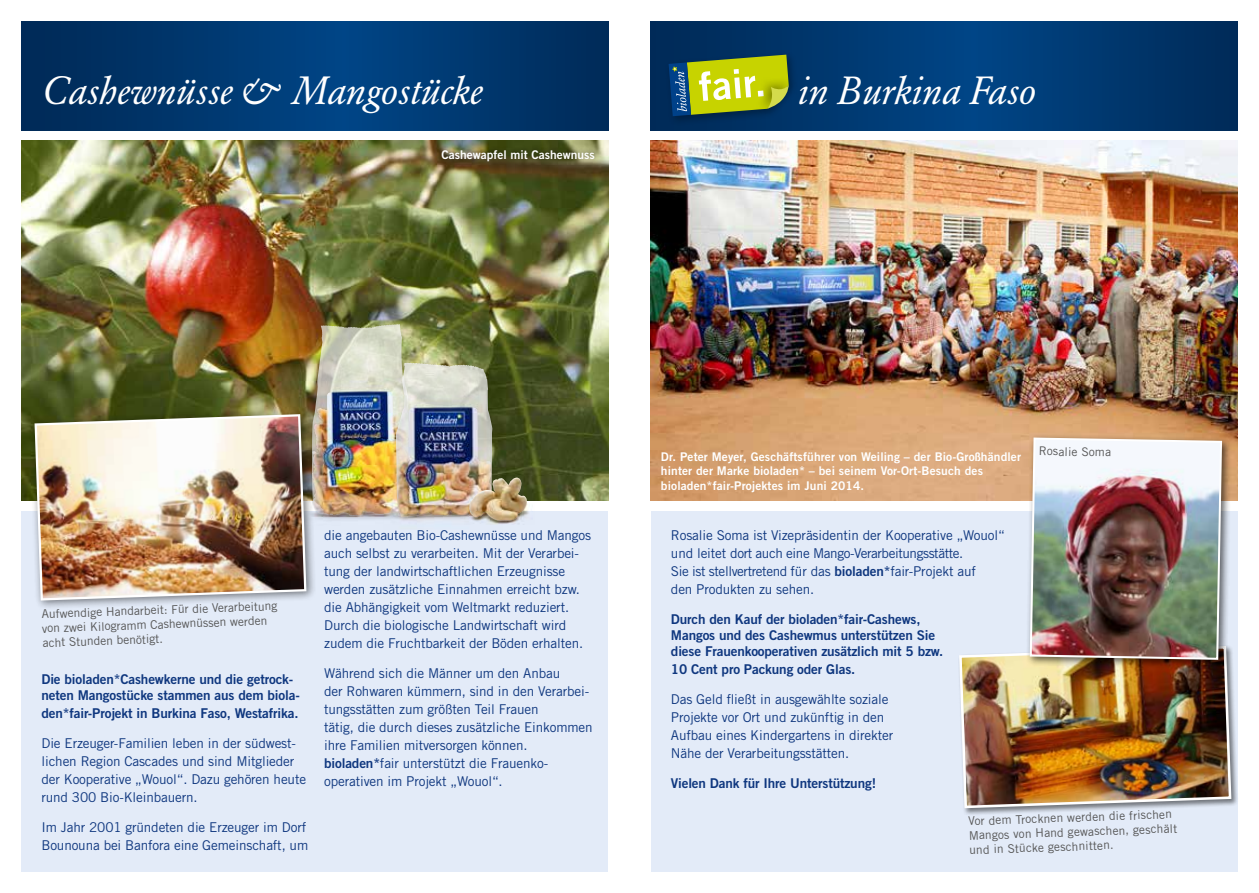
<style>
.page{position:relative;width:1259px;height:893px;background:#fff}
.page>*{position:absolute;margin:0;border:0;box-sizing:border-box;transform-origin:0 0}
.t1{font:italic 39px "Garamond BQ";color:#fff}
.t2{font:13.5px/18px "Trade Gothic";letter-spacing:-.01em;color:#0f377f}
.t3{font:13.5px/16.2px "Trade Gothic Bold Two";letter-spacing:-.01em;color:#0f377f}
.t4{font:12px/14.4px "Trade Gothic";color:#565656}
.t5{font:12px/14.4px "Trade Gothic Bold Two";letter-spacing:.01em;color:#fff}
.s1{font-family:"Trade Gothic Bold Two"}
</style>
<div class="page">
<div style="left:21px;top:511px;width:587px;height:361px;background:#e3ebf8"></div>
<svg style="left:21px;top:21px;width:587px;height:109px;background:#00376e"></svg>
<div style="left:651px;top:511px;width:586px;height:361px;background:#e3ebf8"></div>
<img style="left:21px;top:141px;width:587px;height:360px">
<svg style="left:651px;top:21px;width:586px;height:109px;background:#003870"></svg>
<img style="left:651px;top:141px;width:586px;height:360px">
<div style="left:958px;top:645px;width:280px;height:170px;background:#000;opacity:.5"></div>
<svg style="left:958px;top:645px;width:274px;height:165px"></svg>
<img style="left:960px;top:436px;width:270px;height:371px">
<div style="left:29px;top:409px;width:287px;height:201px;background:#000;opacity:.5"></div>
<img style="left:33px;top:413px;width:275px;height:189px">
<div style="left:665px;top:51px;width:133px;height:75px;background:#000;opacity:.3"></div>
<div style="left:756px;top:76px;width:37px;height:39px;background:#000;opacity:.4"></div>
<svg style="left:668px;top:55px;width:121px;height:61px;background:#91a73d"></svg>
<div style="left:437px;top:145px;width:162px;height:20px;background:#000;opacity:.5"></div>
<img style="left:298px;top:310px;width:125px;height:219px">
<img style="left:314px;top:392px;width:46px;height:45px">
<img style="left:384px;top:363px;width:119px;height:166px">
<img style="left:397px;top:407px;width:95px;height:109px">
<img style="left:469px;top:478px;width:58px;height:26px">
<img style="left:464px;top:504px;width:65px;height:21px">
<h1 class="t1" style="left:41px;top:68px;width:443px">Cashewnüsse &amp; Mangostücke</h1>
<p class="t5" style="left:441px;top:147px;width:155px">Cashewapfel mit Cashewnuss</p>
<h1 class="t1" style="left:798px;top:68px;width:240px">in Burkina Faso</h1>
<p class="t4" style="left:41px;top:607px;width:237px;rotate:-2deg">Aufwendige Handarbeit: Für die Verarbeitung von zwei Kilogramm Cashewnüssen werden acht Stunden benötigt.</p>
<p class="t3" style="left:41px;top:671px;width:260px">Die bioladen*Cashewkerne und die getrock&shy;neten Mangostücke stammen aus dem biola-</p>
<p class="t3" style="left:41px;top:705px;width:259px">den*fair-Projekt in Burkina Faso, Westafrika.</p>
<p class="t2" style="left:41px;top:734px;width:266px">Die Erzeuger-Familien leben in der südwest&shy;lichen Region Cascades und sind Mitglieder der Kooperative „Wouol“. Dazu gehören heute rund 300 Bio-Kleinbauern.</p>
<p class="t2" style="left:41px;top:818px;width:268px">Im Jahr 2001 gründeten die Erzeuger im Dorf<br>Bounouna bei Banfora eine Gemeinschaft, um</p>
<p class="t2" style="left:324px;top:526px;width:268px">die angebauten Bio-Cashewnüsse und Mangos auch selbst zu verarbeiten. Mit der Verarbei&shy;tung der landwirtschaftlichen Erzeugnisse werden zusätzliche Einnahmen erreicht bzw. die Abhängigkeit vom Weltmarkt reduziert.<br>Durch die biologische Landwirtschaft wird zudem die Fruchtbarkeit der Böden erhalten.</p>
<p class="t2" style="left:324px;top:664px;width:270px">Während sich die Männer um den Anbau<br>der Rohwaren kümmern, sind in den Verarbei&shy;tungsstätten zum größten Teil Frauen<br>tätig, die durch dieses zusätzliche Einkommen ihre Familien mitversorgen können. <span class="s1">bioladen*</span>fair unterstützt die Frauenko&shy;operativen im Projekt „Wouol“.</p>
<p class="t5" style="left:661px;top:449px;width:361px">Dr. Peter Meyer, Geschäftsführer von Weiling – der Bio-Großhändler hinter der Marke bioladen* – bei seinem Vor-Ort-Besuch des bioladen*fair-Projektes im Juni 2014.</p>
<p class="t2" style="left:671px;top:526px;width:335px">Rosalie Soma ist Vizepräsidentin der Kooperative „Wouol“ und leitet dort auch eine Mango-Verarbeitungsstätte.<br>Sie ist stellvertretend für das <span class="s1">bioladen*</span>fair-Projekt auf<br>den Produkten zu sehen.</p>
<p class="t3" style="left:671px;top:611px;width:274px">Durch den Kauf der bioladen*fair-Cashews,<br>Mangos und des Cashewmus unterstützen Sie diese Frauenkooperativen zusätzlich mit 5 bzw.</p>
<p class="t3" style="left:671px;top:661px;width:186px">10 Cent pro Packung oder Glas.</p>
<p class="t2" style="left:671px;top:690px;width:224px">Das Geld fließt in ausgewählte soziale Projekte vor Ort und zukünftig in den Aufbau eines Kindergartens in direkter Nähe der Verarbeitungsstätten.</p>
<p class="t3" style="left:671px;top:775px;width:207px">Vielen Dank für Ihre Unterstützung!</p>
<p class="t4" style="left:1039px;top:444px;width:74px;rotate:1deg">Rosalie Soma</p>
<p class="t4" style="left:968px;top:814px;width:210px;rotate:-2deg">Vor dem Trocknen werden die frischen<br>Mangos von Hand gewaschen, geschält und in Stücke geschnitten.</p>
</div>
